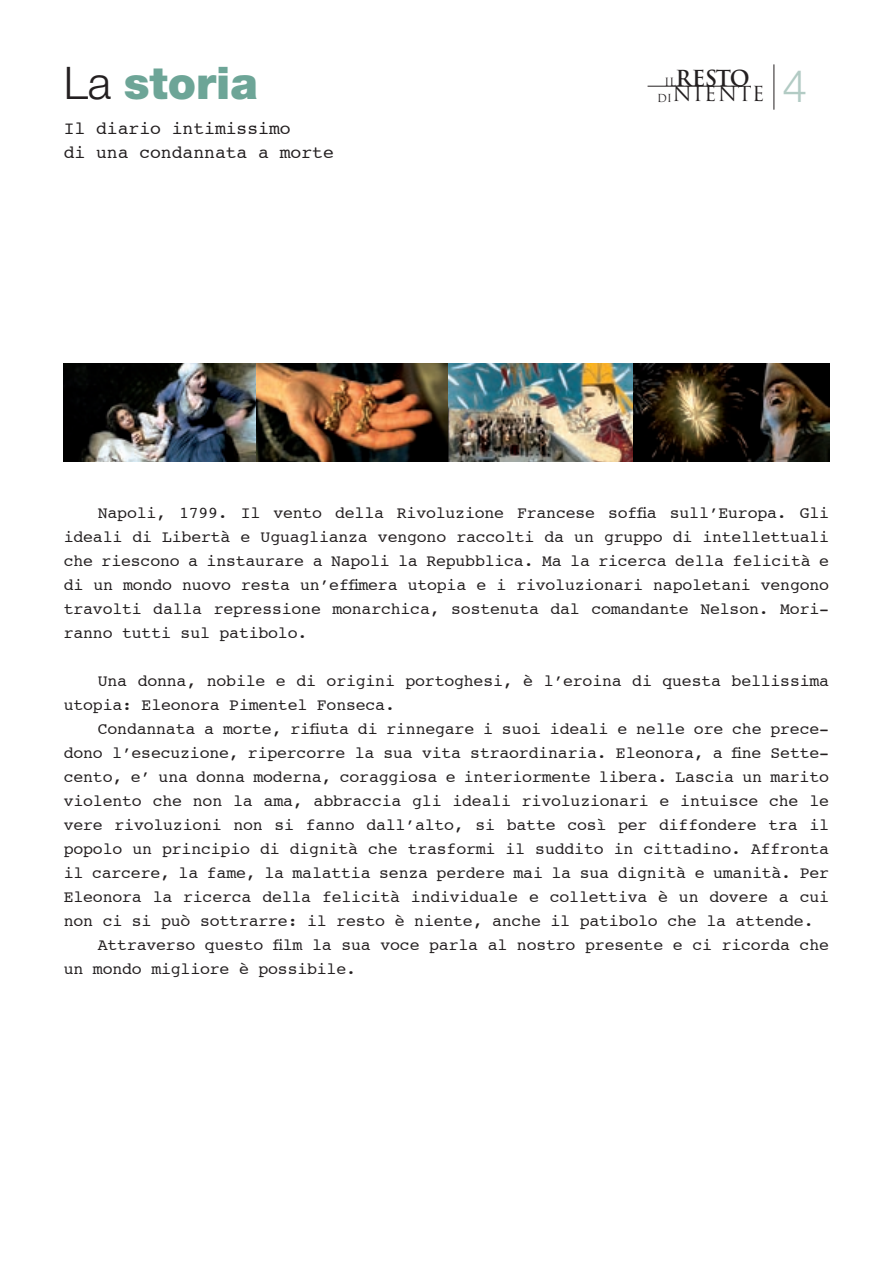
<style>
.page{position:relative;width:893px;height:1263px;background:#fff}
.page>*{position:absolute;margin:0;border:0;box-sizing:border-box;transform-origin:0 0}
.t1{font:900 45px "Helvetica Neue";color:#6da597}
.t2{font:300 44.7px "Helvetica Neue";color:#b2cbc4}
.t3{font:700 21.45px "Trajan";color:#231f20}
.t4{font:20.1px "Trajan";color:#231f20}
.t5{font:18px/24px "Courier";color:#231f20}
.t6{font:16.5px/24px "Courier";letter-spacing:-.01em;color:#231f20;text-align:justify}
.t7{font:11.1px "Trajan";color:#231f20}
.t8{font:10.8px "Trajan";color:#231f20}
.s1{font-weight:300;color:#231f20}
</style>
<div class="page">
<hr style="left:648px;top:86px;width:94px;height:1px;background:#231f20">
<hr style="left:774px;top:64px;width:1px;height:46px;background:#231f20">
<img style="left:64px;top:363px;width:765px;height:99px">
<h1 class="t1" style="left:64px;top:56px;width:196px"><span class="s1">La</span> storia</h1>
<p class="t5" style="left:64px;top:118px;width:272px">Il diario intimissimo<br>di una condannata a morte</p>
<h3 class="t3" style="left:675px;top:65px;width:16px">RESTO</h3>
<p class="t4" style="left:673px;top:82px;width:93px">NI ENTE</p>
<p class="t7" style="left:664px;top:76px;width:7px">IL</p>
<p class="t8" style="left:657px;top:91px;width:8px">DI</p>
<h2 class="t2" style="left:782px;top:58px;width:26px">4</h2>
<p class="t6" style="left:64px;top:502px;width:767px;text-indent:34px">Napoli, 1799. Il vento della Rivoluzione Francese soffia sull’Europa. Gli ideali di Libertà e Uguaglianza vengono raccolti da un gruppo di intellettuali che riescono a instaurare a Napoli la Repubblica. Ma la ricerca della felicità e di un mondo nuovo resta un’effimera utopia e i rivoluzionari napoletani vengono travolti dalla repressione monarchica, sostenuta dal comandante Nelson. Mori&shy;ranno tutti sul patibolo.</p>
<p class="t6" style="left:64px;top:670px;width:767px;text-indent:34px">Una donna, nobile e di origini portoghesi, è l’eroina di questa bellissima utopia: Eleonora Pimentel Fonseca.</p>
<p class="t6" style="left:98px;top:718px;width:733px">Condannata a morte, rifiuta di rinnegare i suoi ideali e nelle ore che prece-</p>
<p class="t6" style="left:64px;top:742px;width:767px">dono l’esecuzione, ripercorre la sua vita straordinaria. Eleonora, a fine Sette-</p>
<p class="t6" style="left:64px;top:766px;width:767px">cento, e’ una donna moderna, coraggiosa e interiormente libera. Lascia un marito</p>
<p class="t6" style="left:64px;top:790px;width:767px">violento che non la ama, abbraccia gli ideali rivoluzionari e intuisce che le</p>
<p class="t6" style="left:64px;top:814px;width:767px">vere rivoluzioni non si fanno dall’alto, si batte così per diffondere tra il</p>
<p class="t6" style="left:64px;top:838px;width:767px">popolo un principio di dignità che trasformi il suddito in cittadino. Affronta</p>
<p class="t6" style="left:64px;top:862px;width:767px">il carcere, la fame, la malattia senza perdere mai la sua dignità e umanità. Per</p>
<p class="t6" style="left:64px;top:886px;width:767px">Eleonora la ricerca della felicità individuale e collettiva è un dovere a cui</p>
<p class="t6" style="left:64px;top:910px;width:751px">non ci si può sottrarre: il resto è niente, anche il patibolo che la attende.</p>
<p class="t6" style="left:98px;top:934px;width:733px">Attraverso questo film la sua voce parla al nostro presente e ci ricorda che</p>
<p class="t6" style="left:64px;top:958px;width:294px">un mondo migliore è possibile.</p>
</div>
